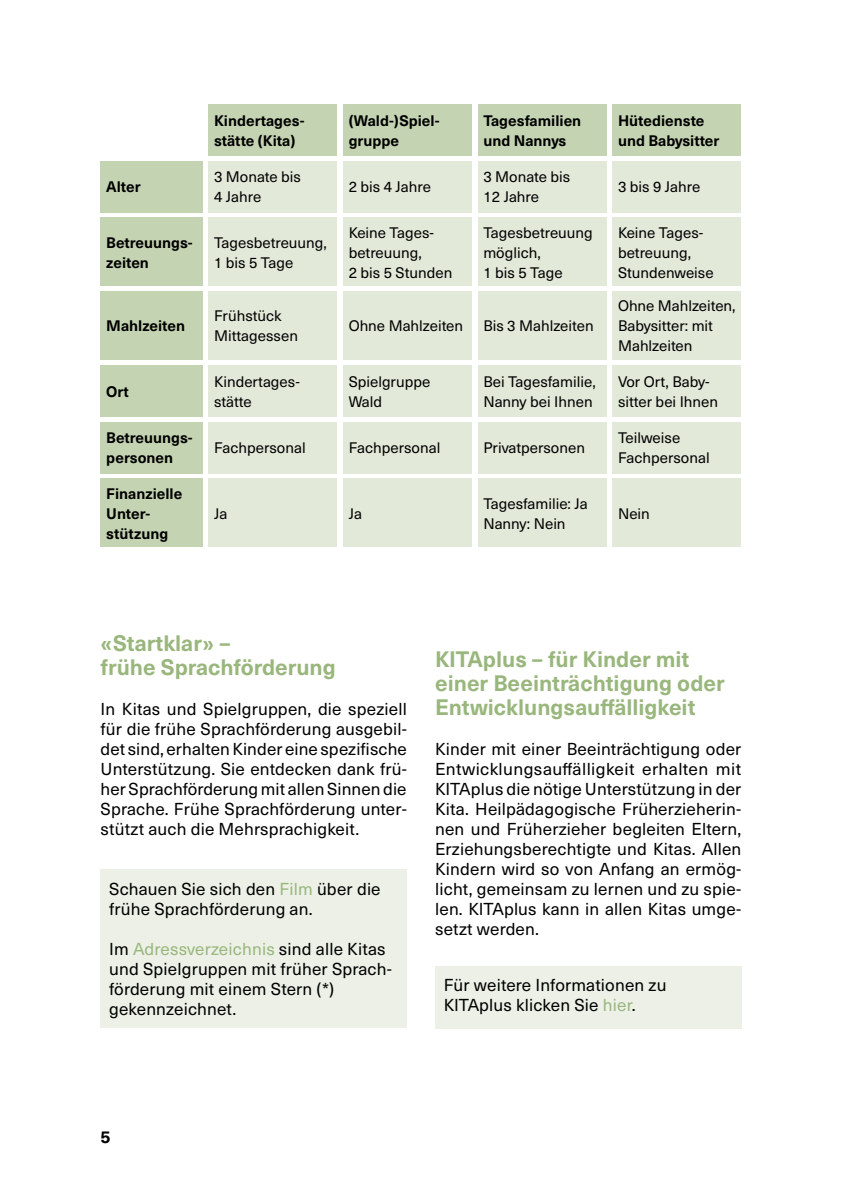
<style>
.page{position:relative;width:842px;height:1191px;background:#fff}
.page>*{position:absolute;margin:0;border:0;box-sizing:border-box;transform-origin:0 0}
.t1{font:700 22px/24px "Neue Haas Unica Pro";color:#99b77c}
.t2{font:17px/20px "Neue Haas Unica Pro";letter-spacing:.01em;color:#000}
.t3{font:700 17px "Neue Haas Unica Pro";color:#000}
.t4{font:15px/20px "Neue Haas Unica Pro";color:#000}
.t5{font:700 15px/20px "Neue Haas Unica Pro";color:#000}
.s1{color:#99b77c}
</style>
<div class="page">
<div style="left:435px;top:965px;width:306px;height:63px;background:#ecf0e6"></div>
<div style="left:101px;top:869px;width:306px;height:159px;background:#ecf0e6"></div>
<div style="left:101px;top:161px;width:102px;height:51px;background:#c4d3b1"></div>
<div style="left:101px;top:218px;width:102px;height:68px;background:#c4d3b1"></div>
<div style="left:101px;top:292px;width:102px;height:68px;background:#c4d3b1"></div>
<div style="left:101px;top:365px;width:102px;height:51px;background:#c4d3b1"></div>
<div style="left:101px;top:422px;width:102px;height:51px;background:#c4d3b1"></div>
<div style="left:101px;top:479px;width:102px;height:68px;background:#c4d3b1"></div>
<div style="left:208px;top:104px;width:129px;height:51px;background:#c4d3b1"></div>
<div style="left:208px;top:161px;width:129px;height:51px;background:#e2e9d9"></div>
<div style="left:208px;top:218px;width:129px;height:68px;background:#e2e9d9"></div>
<div style="left:208px;top:292px;width:129px;height:68px;background:#e2e9d9"></div>
<div style="left:208px;top:365px;width:129px;height:51px;background:#e2e9d9"></div>
<div style="left:208px;top:422px;width:129px;height:51px;background:#e2e9d9"></div>
<div style="left:208px;top:479px;width:129px;height:68px;background:#e2e9d9"></div>
<div style="left:343px;top:104px;width:129px;height:51px;background:#c4d3b1"></div>
<div style="left:343px;top:161px;width:129px;height:51px;background:#e2e9d9"></div>
<div style="left:343px;top:218px;width:129px;height:68px;background:#e2e9d9"></div>
<div style="left:343px;top:292px;width:129px;height:68px;background:#e2e9d9"></div>
<div style="left:343px;top:365px;width:129px;height:51px;background:#e2e9d9"></div>
<div style="left:343px;top:422px;width:129px;height:51px;background:#e2e9d9"></div>
<div style="left:343px;top:479px;width:129px;height:68px;background:#e2e9d9"></div>
<div style="left:478px;top:104px;width:129px;height:51px;background:#c4d3b1"></div>
<div style="left:478px;top:161px;width:129px;height:51px;background:#e2e9d9"></div>
<div style="left:478px;top:218px;width:129px;height:68px;background:#e2e9d9"></div>
<div style="left:478px;top:292px;width:129px;height:68px;background:#e2e9d9"></div>
<div style="left:478px;top:365px;width:129px;height:51px;background:#e2e9d9"></div>
<div style="left:478px;top:422px;width:129px;height:51px;background:#e2e9d9"></div>
<div style="left:478px;top:479px;width:129px;height:68px;background:#e2e9d9"></div>
<div style="left:612px;top:104px;width:129px;height:51px;background:#c4d3b1"></div>
<div style="left:612px;top:161px;width:129px;height:51px;background:#e2e9d9"></div>
<div style="left:612px;top:218px;width:129px;height:68px;background:#e2e9d9"></div>
<div style="left:612px;top:292px;width:129px;height:68px;background:#e2e9d9"></div>
<div style="left:612px;top:365px;width:129px;height:51px;background:#e2e9d9"></div>
<div style="left:612px;top:422px;width:129px;height:51px;background:#e2e9d9"></div>
<div style="left:612px;top:479px;width:129px;height:68px;background:#e2e9d9"></div>
<p class="t5" style="left:106px;top:177px;width:36px">Alter</p>
<p class="t5" style="left:106px;top:232px;width:88px">Betreuungs&shy;zeiten</p>
<p class="t5" style="left:106px;top:316px;width:80px">Mahlzeiten</p>
<p class="t5" style="left:106px;top:381px;width:24px">Ort</p>
<p class="t5" style="left:106px;top:428px;width:88px">Betreuungs&shy;personen</p>
<p class="t5" style="left:106px;top:483px;width:77px">Finanzielle<br>Unter&shy;stützung</p>
<p class="t5" style="left:214px;top:111px;width:92px">Kindertages&shy;stätte (Kita)</p>
<p class="t4" style="left:214px;top:167px;width:88px">3 Monate bis<br>4 Jahre</p>
<p class="t4" style="left:214px;top:232px;width:114px">Tagesbetreuung,<br>1 bis 5 Tage</p>
<p class="t4" style="left:214px;top:306px;width:85px">Frühstück<br>Mittagessen</p>
<p class="t4" style="left:214px;top:371px;width:87px">Kindertages&shy;stätte</p>
<p class="t4" style="left:214px;top:438px;width:93px">Fachpersonal</p>
<p class="t4" style="left:214px;top:503px;width:15px">Ja</p>
<p class="t5" style="left:349px;top:111px;width:92px">(Wald-)Spiel&shy;gruppe</p>
<p class="t4" style="left:349px;top:177px;width:84px">2 bis 4 Jahre</p>
<p class="t4" style="left:349px;top:222px;width:105px">Keine Tages&shy;betreuung,<br>2 bis 5 Stunden</p>
<p class="t4" style="left:349px;top:316px;width:116px">Ohne Mahlzeiten</p>
<p class="t4" style="left:349px;top:371px;width:83px">Spielgruppe<br>Wald</p>
<p class="t4" style="left:349px;top:438px;width:93px">Fachpersonal</p>
<p class="t4" style="left:349px;top:503px;width:15px">Ja</p>
<p class="t5" style="left:483px;top:111px;width:99px">Tagesfamilien und Nannys</p>
<p class="t4" style="left:483px;top:167px;width:88px">3 Monate bis<br>12 Jahre</p>
<p class="t4" style="left:483px;top:222px;width:111px">Tagesbetreuung möglich,<br>1 bis 5 Tage</p>
<p class="t4" style="left:483px;top:316px;width:112px">Bis 3 Mahlzeiten</p>
<p class="t4" style="left:483px;top:371px;width:114px">Bei Tagesfamilie,<br>Nanny bei Ihnen</p>
<p class="t4" style="left:483px;top:438px;width:103px">Privatpersonen</p>
<p class="t4" style="left:483px;top:493px;width:106px">Tagesfamilie: Ja<br>Nanny: Nein</p>
<p class="t5" style="left:618px;top:111px;width:103px">Hütedienste und Babysitter</p>
<p class="t4" style="left:618px;top:177px;width:84px">3 bis 9 Jahre</p>
<p class="t4" style="left:618px;top:222px;width:97px">Keine Tages&shy;betreuung,<br>Stundenweise</p>
<p class="t4" style="left:618px;top:296px;width:119px">Ohne Mahlzeiten,<br>Babysitter: mit<br>Mahlzeiten</p>
<p class="t4" style="left:618px;top:371px;width:102px">Vor Ort, Baby&shy;sitter bei Ihnen</p>
<p class="t4" style="left:618px;top:428px;width:93px">Teilweise<br>Fachpersonal</p>
<p class="t4" style="left:618px;top:503px;width:33px">Nein</p>
<p class="t1" style="left:101px;top:631px;width:237px">«Startklar» –<br>frühe Sprachförderung</p>
<p class="t2" style="left:101px;top:699px;width:308px;text-align:justify">In Kitas und Spielgruppen, die speziell für die frühe Sprachförderung ausgebil&shy;det sind, erhalten Kinder eine spezifische Unterstützung. Sie entdecken dank frü&shy;her Sprachförderung mit allen Sinnen die Sprache. Frühe Sprachförderung unter&shy;stützt auch die Mehrsprachigkeit.</p>
<p class="t2" style="left:109px;top:879px;width:273px">Schauen Sie sich den <span class="s1">Film</span> über die frühe Sprachförderung an.</p>
<p class="t2" style="left:109px;top:938px;width:284px">Im <span class="s1">Adressverzeichnis</span> sind alle Kitas und Spielgruppen mit früher Sprach&shy;förderung mit einem Stern (*) gekennzeichnet.</p>
<p class="t1" style="left:435px;top:647px;width:291px">KITAplus – für Kinder mit einer Beeinträchtigung oder<br>Entwicklungsauffälligkeit</p>
<p class="t2" style="left:435px;top:739px;width:308px;text-align:justify">Kinder mit einer Beeinträchtigung oder Entwicklungsauffälligkeit erhalten mit KITAplus die nötige Unterstützung in der Kita. Heilpädagogische Früherzieherin&shy;nen und Früherzieher begleiten Eltern, Erziehungsberechtigte und Kitas. Allen Kindern wird so von Anfang an ermög&shy;licht, gemeinsam zu lernen und zu spie&shy;len. KITAplus kann in allen Kitas umge&shy;setzt werden.</p>
<p class="t2" style="left:444px;top:975px;width:224px">Für weitere Informationen zu<br>KITAplus klicken Sie <span class="s1">hier</span>.</p>
<p class="t3" style="left:101px;top:1126px;width:12px">5</p>
</div>
